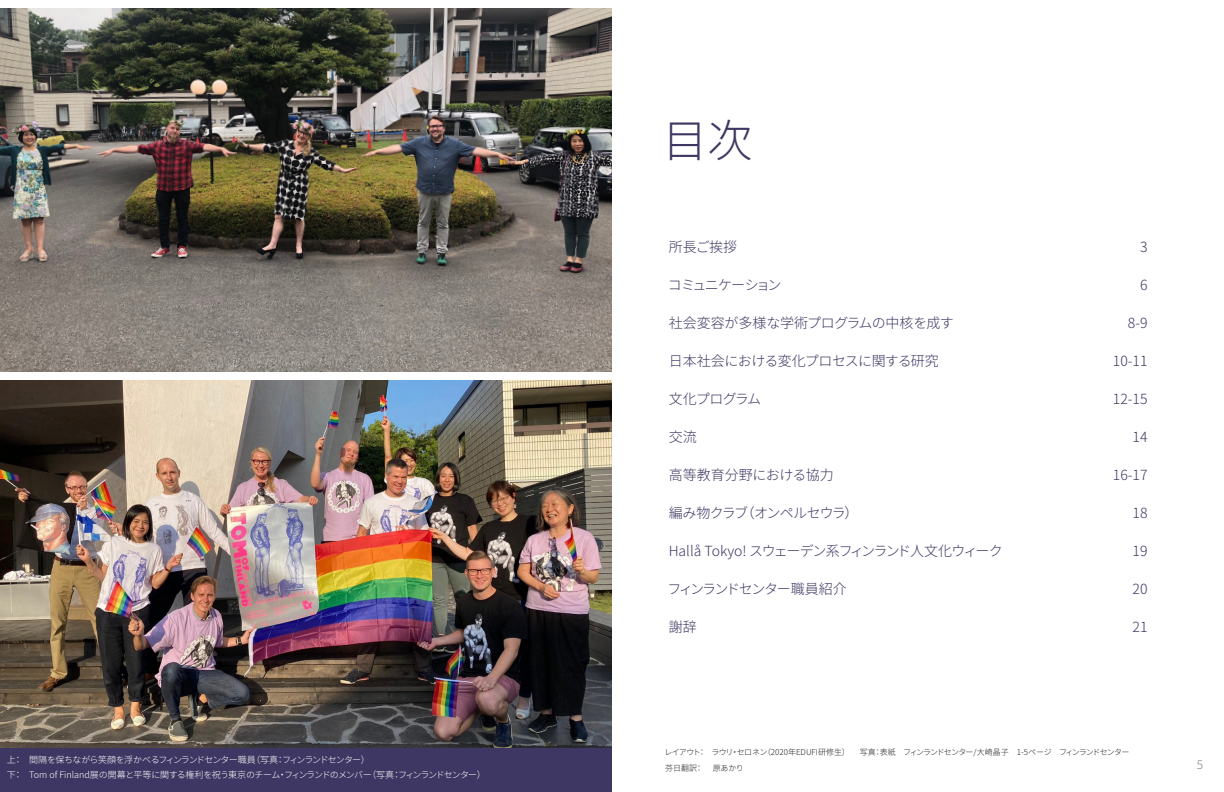
<style>
.page{position:relative;width:1224px;height:792px;background:#fff}
.page>*{position:absolute;margin:0;border:0;box-sizing:border-box;transform-origin:0 0}
.HeadingStyle{font:300 45px "Noto Sans CJ Kjp";color:#3f3763}
.Paragraph_Style_1{font:300 14px "Noto Sans CJ Kjp";letter-spacing:-.035em;color:#3f3763}
.Paragraph_Style_1-2{font:300 14px "Noto Sans CJ Kjp";letter-spacing:-.07em;color:#3f3763}
.Paragraph_Style_1-3{font:300 14px "Noto Sans CJ Kjp";letter-spacing:-.1em;color:#3f3763}
.Paragraph_Style_1-4{font:300 14px "Noto Sans CJ Kjp";color:#3f3763}
.Paragraph_Style_1-5{font:300 14px "Noto Sans CJ Kjp";letter-spacing:-.085em;color:#3f3763}
.t1{font:300 12px "Lato";color:#636366}
.Kuvateksti{font:300 9px "Noto Sans CJ Kjp";letter-spacing:-.07em;color:#fff}
.Kuvateksti-2{font:300 9px "Noto Sans CJ Kjp";letter-spacing:-.09em;color:#fff}
.Body{font:300 8px "Noto Sans CJ Kjp";letter-spacing:-.1em;color:#231f20}
.Body-2{font:300 8px "Noto Sans CJ Kjp";color:#231f20}
.Body-3{font:300 8px "Noto Sans CJ Kjp";letter-spacing:-.005em;color:#231f20}
</style>
<div class="page">
<img style="left:0;top:381px;width:612px;height:367px">
<div style="left:0;top:748px;width:612px;height:44px;background:#3f3763"></div>
<img style="left:0;top:9px;width:612px;height:362px">
<p class="Kuvateksti-2" style="left:7px;top:755px;width:365px">上：　間隔を保ちながら笑顔を浮かべるフィンランドセンター職員（写真：フィンランドセンター）</p>
<p class="Kuvateksti" style="left:7px;top:770px;width:481px">下：　Tom of Finland展の開幕と平等に関する権利を祝う東京のチーム・フィンランドのメンバー（写真：フィンランドセンター）</p>
<p class="HeadingStyle" style="left:663px;top:115px;width:91px">目次</p>
<p class="Paragraph_Style_1" style="left:669px;top:239px;width:70px">所長ご挨拶</p>
<p class="Paragraph_Style_1-5" style="left:668px;top:277px;width:115px">コミュニケーション</p>
<p class="Paragraph_Style_1" style="left:669px;top:315px;width:287px">社会変容が多様な学術プログラムの中核を成す</p>
<p class="Paragraph_Style_1" style="left:669px;top:353px;width:272px">日本社会における変化プロセスに関する研究</p>
<p class="Paragraph_Style_1" style="left:669px;top:391px;width:94px">文化プログラム</p>
<p class="Paragraph_Style_1" style="left:669px;top:429px;width:29px">交流</p>
<p class="Paragraph_Style_1-4" style="left:669px;top:467px;width:167px">高等教育分野における協力</p>
<p class="Paragraph_Style_1" style="left:669px;top:505px;width:191px">編み物クラブ（オンペルセウラ）</p>
<p class="Paragraph_Style_1-2" style="left:669px;top:543px;width:336px">Hallå Tokyo! スウェーデン系フィンランド人文化ウィーク</p>
<p class="Paragraph_Style_1-3" style="left:668px;top:581px;width:181px">フィンランドセンター職員紹介</p>
<p class="Paragraph_Style_1" style="left:669px;top:619px;width:29px">謝辞</p>
<p class="Paragraph_Style_1" style="left:1140px;top:239px;width:9px">3</p>
<p class="Paragraph_Style_1" style="left:1140px;top:277px;width:9px">6</p>
<p class="Paragraph_Style_1" style="left:1128px;top:315px;width:21px">8-9</p>
<p class="Paragraph_Style_1" style="left:1113px;top:353px;width:36px">10-11</p>
<p class="Paragraph_Style_1" style="left:1113px;top:391px;width:36px">12-15</p>
<p class="Paragraph_Style_1" style="left:1133px;top:429px;width:16px">14</p>
<p class="Paragraph_Style_1" style="left:1113px;top:467px;width:36px">16-17</p>
<p class="Paragraph_Style_1" style="left:1133px;top:505px;width:16px">18</p>
<p class="Paragraph_Style_1" style="left:1133px;top:543px;width:16px">19</p>
<p class="Paragraph_Style_1" style="left:1133px;top:581px;width:16px">20</p>
<p class="Paragraph_Style_1" style="left:1133px;top:619px;width:16px">21</p>
<p class="Body-2" style="left:665px;top:748px;width:187px">レイアウト：　ラウリ・セロネン（2020年EDUFI研修生）</p>
<p class="Body" style="left:860px;top:748px;width:271px">写真：表紙　フィンランドセンター/大崎晶子　1-5ページ　フィンランドセンター</p>
<p class="Body-3" style="left:665px;top:764px;width:80px">芬日翻訳：　 原あかり</p>
<p class="t1" style="left:1197px;top:757px;width:8px">5</p>
</div>
